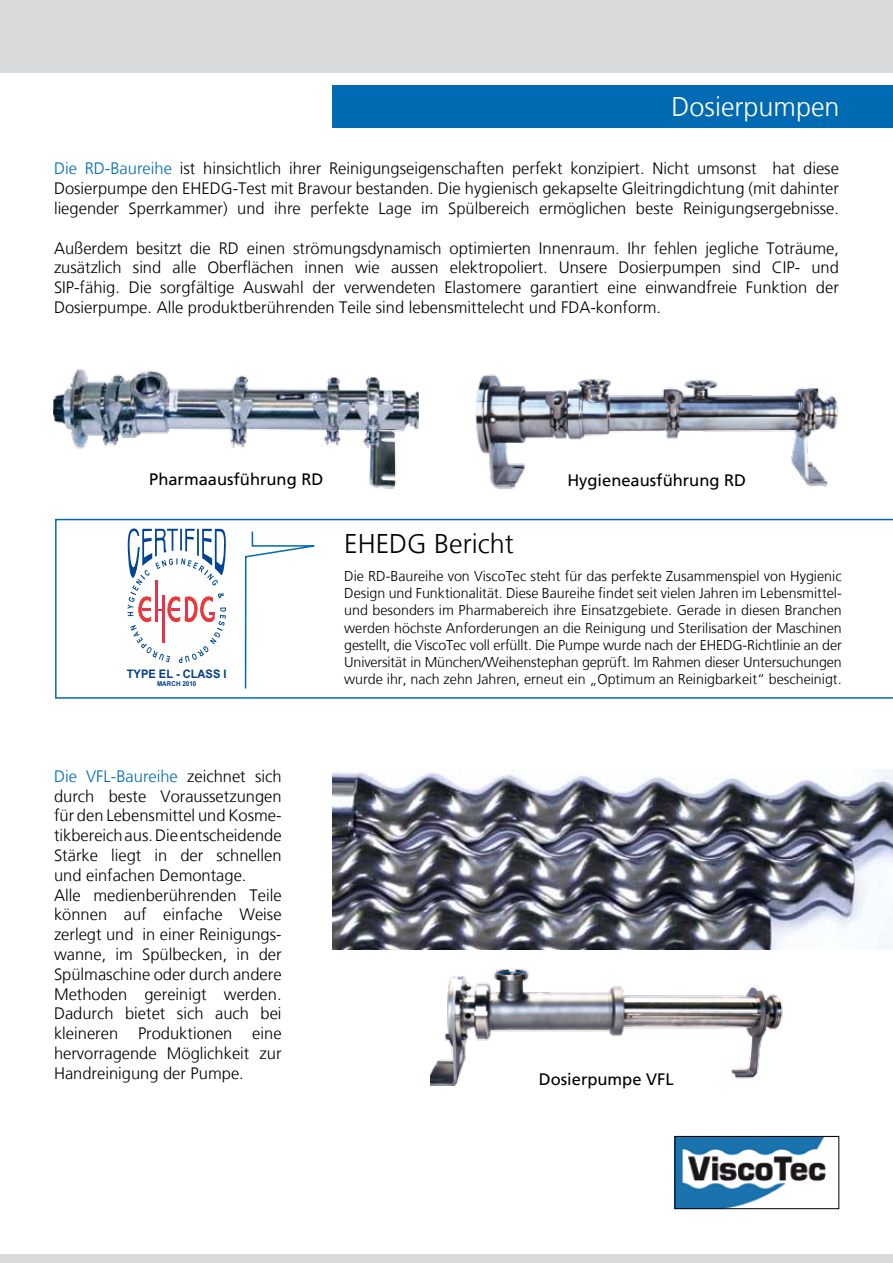
<style>
.page{position:relative;width:893px;height:1263px;background:#fff}
.page>*{position:absolute;margin:0;border:0;box-sizing:border-box;transform-origin:0 0}
.t1{font:300 27px "Frutiger LT";color:#fff}
.t2{font:300 27px "Frutiger LT";color:#000}
.t3{font:300 16.5px/19.8px "Frutiger LT";color:#000;text-align:justify}
.t4{font:16.5px "Frutiger LT";color:#000}
.t5{font:300 14.25px/17.1px "Frutiger LT";color:#000;text-align:justify}
.t6{font:700 11.7px "Arial";color:#003c8c;scale:.94 1}
.t7{font:700 6.75px "Arial";color:#003c8c;scale:.94 1}
.s1{color:#006ab3}
</style>
<div class="page">
<div style="left:0;top:0;width:893px;height:73px;background:#d9dadb"></div>
<div style="left:0;top:1254px;width:893px;height:9px;background:#d9dadb"></div>
<img style="left:677px;top:1138px;width:149px;height:69px">
<div style="left:675px;top:1136px;width:164px;height:73px;border:1px solid #000"></div>
<div style="left:333px;top:85px;width:560px;height:43px;background:#006ab3"></div>
<svg style="left:55px;top:519px;width:838px;height:180px"></svg>
<svg style="left:244px;top:530px;width:89px;height:160px"></svg>
<img style="left:54px;top:369px;width:365px;height:120px">
<img style="left:475px;top:374px;width:363px;height:115px">
<img style="left:431px;top:968px;width:352px;height:118px">
<img style="left:333px;top:769px;width:560px;height:180px">
<h1 class="t1" style="left:672px;top:92px;width:170px">Dosierpumpen</h1>
<p class="t3" style="left:54px;top:159px;width:786px"><span class="s1">Die RD-Baureihe</span> ist hinsichtlich ihrer Reinigungseigenschaften perfekt konzipiert. Nicht umsonst hat diese Dosierpumpe den EHEDG-Test mit Bravour bestanden. Die hygienisch gekapselte Gleitringdichtung (mit dahinter liegender Sperrkammer) und ihre perfekte Lage im Spülbereich ermöglichen beste Reinigungsergebnisse.</p>
<p class="t3" style="left:54px;top:238px;width:786px">Außerdem besitzt die RD einen strömungsdynamisch optimierten Innenraum. Ihr fehlen jegliche Toträume, zusätzlich sind alle Oberflächen innen wie aussen elektropoliert. Unsere Dosierpumpen sind CIP- und SIP-fähig. Die sorgfältige Auswahl der verwendeten Elastomere garantiert eine einwandfreie Funktion der Dosierpumpe. Alle produktberührenden Teile sind lebensmittelecht und FDA-konform.</p>
<p class="t4" style="left:149px;top:470px;width:176px">Pharmaausführung RD</p>
<p class="t4" style="left:567px;top:470px;width:180px">Hygieneausführung RD</p>
<p class="t6" style="left:127px;top:666px;width:108px">TYPE EL - CLASS I</p>
<p class="t7" style="left:157px;top:679px;width:44px">MARCH 2010</p>
<p class="t3" style="left:54px;top:766px;width:229px;text-align:left"><span class="s1">Die VFL-Baureihe</span> zeichnet sich durch beste Voraussetzungen für den Lebensmittel und Kosme&shy;tikbereich aus. Die entscheidende<br>Stärke liegt in der schnellen und einfachen Demontage.<br>Alle medienberührenden Teile können auf einfache Weise zerlegt und in einer Reinigungs&shy;wanne, im Spülbecken, in der<br>Spülmaschine oder durch andere<br>Methoden gereinigt werden.<br>Dadurch bietet sich auch bei kleineren Produktionen eine hervorragende Möglichkeit zur<br>Handreinigung der Pumpe.</p>
<h1 class="t2" style="left:344px;top:528px;width:171px">EHEDG Bericht</h1>
<p class="t5" style="left:344px;top:568px;width:499px">Die RD-Baureihe von ViscoTec steht für das perfekte Zusammenspiel von Hygienic Design und Funktionalität. Diese Baureihe findet seit vielen Jahren im Lebensmittel&shy;und besonders im Pharmabereich ihre Einsatzgebiete. Gerade in diesen Branchen werden höchste Anforderungen an die Reinigung und Sterilisation der Maschinen gestellt, die ViscoTec voll erfüllt. Die Pumpe wurde nach der EHEDG-Richtlinie an der Universität in München/Weihenstephan geprüft. Im Rahmen dieser Untersuchungen wurde ihr, nach zehn Jahren, erneut ein „Optimum an Reinigbarkeit“ bescheinigt.</p>
<p class="t4" style="left:539px;top:1070px;width:136px">Dosierpumpe VFL</p>
</div>
